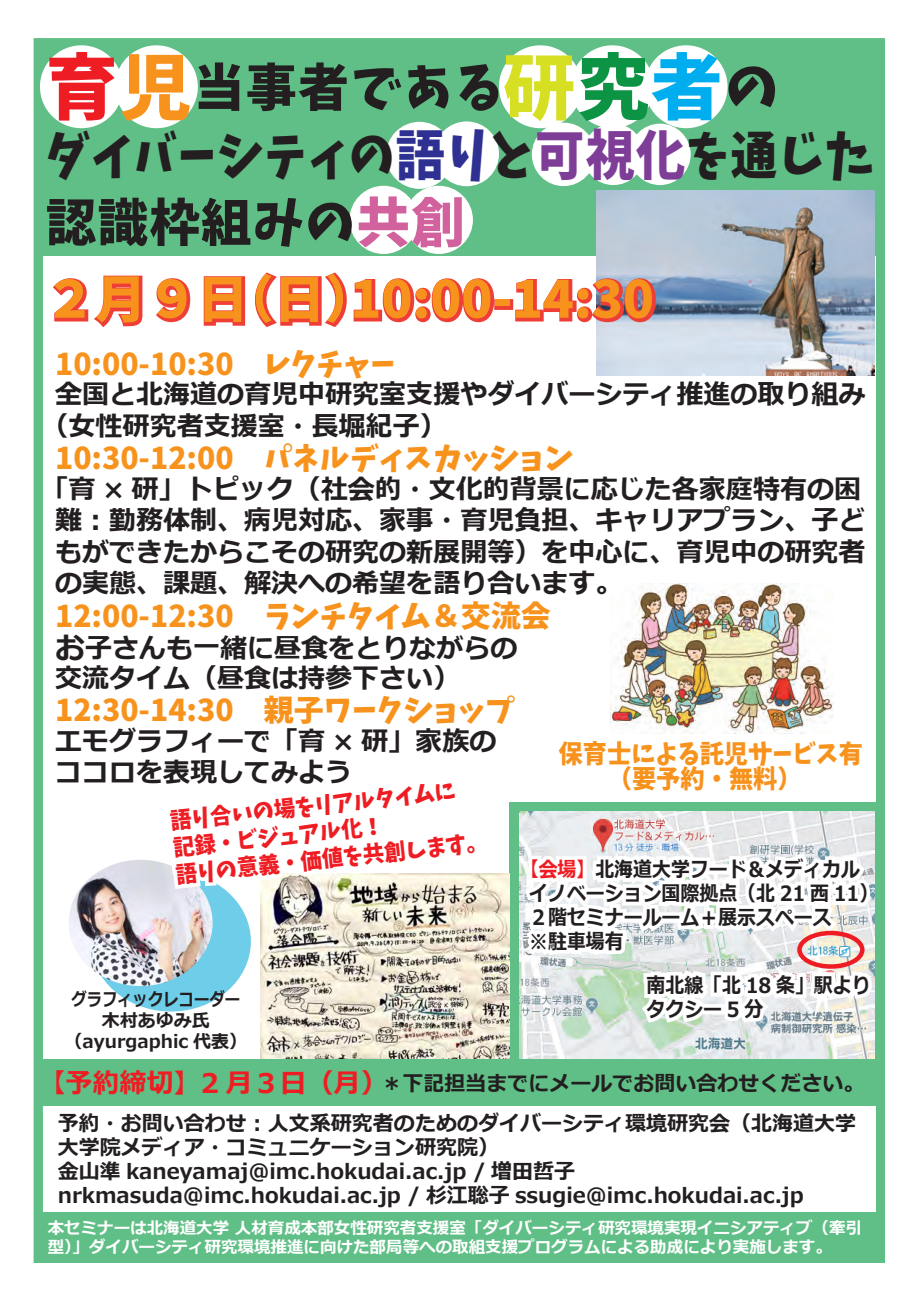
<style>
.page{position:relative;width:919px;height:1289px;background:#fff}
.page>*{position:absolute;margin:0;border:0;box-sizing:border-box;transform-origin:0 0}
.t1{font:51px/67.5px "Keifont";letter-spacing:.025em;color:#231f20}
.t2{font:51px "Keifont";color:#f7931d}
.t3{font:30px "Keifont";color:#f7931d}
.t4{font:700 27px/31.5px "Meiryo";color:#231f20}
.t5{font:25.5px/25.5px "Keifont";color:#f7931d;text-align:center;scale:.95 1}
.t6{font:22.5px/27px "Keifont";color:#ee1d23;scale:.95 1}
.t7{font:700 21px/24px "Meiryo";color:#231f20}
.t8{font:700 21px/24px "Meiryo";color:#231f20;scale:.9 1}
.t9{font:700 18px/21px "Meiryo";color:#231f20;text-align:center;scale:.85 1}
.t10{font:700 16.5px/19.5px "Meiryo";color:#fff}
.s1{font-size:72px;color:#ee1d23}
.s2{font-size:72px;color:#f7931d}
.s3{font-size:72px;color:#d6df21}
.s4{font-size:72px;color:#0d9344}
.s5{font-size:72px;color:#00aeef}
.s6{font-size:54px}
.s7{font-size:54px;color:#2e3092}
.s8{font-size:54px;color:#7e3e98}
.s9{font-size:54px;color:#d1629d}
.s10{font-size:30px}
.s11{color:#ee1d23}
.s12{font-size:27px;color:#ee1d23}
</style>
<div class="page">
<div style="left:38px;top:1211px;width:842px;height:47px;background:#60bf86"></div>
<div style="left:38px;top:43px;width:842px;height:213px;background:#60bf86"></div>
<div style="left:38px;top:1058px;width:842px;height:47px;background:#60bf86"></div>
<div style="left:509px;top:802px;width:366px;height:256px;background:#60bf86"></div>
<div style="left:34px;top:38px;width:850px;height:1224px;border:9px solid #60bf86"></div>
<img style="left:610px;top:584px;width:223px;height:149px">
<div style="left:40px;top:45px;width:83px;height:83px;background:#fff;border-radius:50%"></div>
<div style="left:115px;top:45px;width:83px;height:83px;background:#fff;border-radius:50%"></div>
<div style="left:499px;top:45px;width:82px;height:83px;background:#fff;border-radius:50%"></div>
<div style="left:571px;top:45px;width:82px;height:83px;background:#fff;border-radius:50%"></div>
<div style="left:644px;top:45px;width:83px;height:83px;background:#fff;border-radius:50%"></div>
<div style="left:386px;top:122px;width:67px;height:67px;background:#fff;border-radius:50%"></div>
<div style="left:434px;top:121px;width:65px;height:65px;background:#fff;border-radius:50%"></div>
<div style="left:349px;top:186px;width:68px;height:68px;background:#fff;border-radius:50%"></div>
<div style="left:404px;top:186px;width:69px;height:68px;background:#fff;border-radius:50%"></div>
<div style="left:531px;top:123px;width:64px;height:63px;background:#fff;border-radius:50%"></div>
<div style="left:582px;top:124px;width:62px;height:61px;background:#fff;border-radius:50%"></div>
<div style="left:629px;top:124px;width:61px;height:61px;background:#fff;border-radius:50%"></div>
<div style="left:91px;top:871px;width:160px;height:140px;background:#6eceea;border-radius:50%"></div>
<img style="left:261px;top:873px;width:248px;height:185px">
<img style="left:69px;top:860px;width:93px;height:126px">
<img style="left:520px;top:811px;width:354px;height:247px">
<img style="left:596px;top:190px;width:278px;height:185px">
<svg style="left:53px;top:275px;width:90px;height:53px"></svg>
<svg style="left:156px;top:278px;width:35px;height:45px"></svg>
<svg style="left:203px;top:272px;width:292px;height:55px"></svg>
<div style="left:494px;top:299px;width:19px;height:11px;border:4px solid #ee3e35"></div>
<img style="left:513px;top:275px;width:145px;height:51px">
<svg style="left:519px;top:828px;width:357px;height:223px;background:#e7eae9"></svg>
<svg style="left:162px;top:863px;width:323px;height:153px"></svg>
<div style="left:797px;top:930px;width:67px;height:38px;border:4px solid #ee1d23;border-radius:50%"></div>
<h1 class="t1" style="left:46px;top:51px;width:828px"><span class="s1">育</span><span class="s2">児</span>当事者である<span class="s3">研</span><span class="s4">究</span><span class="s5">者</span><span class="s6">の<br></span>ダイバーシティの<span class="s7">語り</span><span class="s6">と</span><span class="s8">可視化</span>を通じた認識枠組みの<span class="s9">共創</span></h1>
<h1 class="t2" style="left:44px;top:258px;width:611px">２月９日（日）10:00-14:30</h1>
<p class="t3" style="left:55px;top:340px;width:341px">10:00-10:30　レクチャー</p>
<p class="t4" style="left:42px;top:380px;width:825px;text-indent:14px">全国と北海道の育児中研究室支援やダイバーシティ推進の取り組み（女性研究者支援室・長堀紀子）</p>
<p class="t3" style="left:55px;top:434px;width:520px">10:30-12:00　パネルディスカッション</p>
<p class="t4" style="left:55px;top:474px;width:811px;text-indent:-14px">「育 × 研」トピック（社会的・文化的背景に応じた各家庭特有の困難︓勤務体制、病児対応、家事・育児負担、キャリアプラン、子どもができたからこその研究の新展開等）を中心に、育児中の研究者の実態、課題、解決への希望を語り合います。</p>
<p class="t3" style="left:55px;top:592px;width:497px">12:00-12:30　ランチタイム＆交流会</p>
<p class="t4" style="left:55px;top:634px;width:463px;line-height:30px"><span class="s10">お</span>子さんも一緒に昼食をとりながらの交流タイム（昼食は持参下さい）</p>
<p class="t3" style="left:55px;top:686px;width:461px">12:30-14:30　親子ワークショップ</p>
<p class="t4" style="left:55px;top:726px;width:442px">エモグラフィーで「育 × 研」家族のココロを表現してみよう</p>
<p class="t6" style="left:169px;top:806px;width:331px;rotate:-6deg">語り合いの場をリアルタイムに記録・ビジュアル化！<br>語りの意義・価値を共創します。</p>
<p class="t5" style="left:558px;top:739px;width:322px">保育士による託児サービス有（要予約・無料）</p>
<p class="t8" style="left:529px;top:858px;width:389px;text-indent:-9px"><span class="s11">【会場】</span>北海道大学フード＆メディカルイノベーション国際拠点（北 21 西 11）<br>２階セミナールーム＋展示スペース<br>※駐車場有</p>
<p class="t8" style="left:646px;top:974px;width:250px">南北線「北 18 条」駅よりタクシー 5 分</p>
<p class="t9" style="left:65px;top:989px;width:216px">グラフィックレコーダー木村あゆみ氏（ayurgaphic 代表）</p>
<p class="t7" style="left:39px;top:1072px;width:827px"><span class="s12">【予約締切】2 月３日（月）</span>＊下記担当までにメールでお問い合わせください。</p>
<p class="t7" style="left:58px;top:1112px;width:800px">予約・お問い合わせ︓人文系研究者のためのダイバーシティ環境研究会（北海道大学大学院メディア・コミュニケーション研究院）<br>金山準 kaneyamaj@imc.hokudai.ac.jp / 増田哲子nrkmasuda@imc.hokudai.ac.jp / 杉江聡子 ssugie@imc.hokudai.ac.jp</p>
<p class="t10" style="left:48px;top:1218px;width:815px">本セミナーは北海道大学 人材育成本部女性研究者支援室「ダイバーシティ研究環境実現イニシアティブ（牽引型）」ダイバーシティ研究環境推進に向けた部局等への取組支援プログラムによる助成により実施します。</p>
</div>
